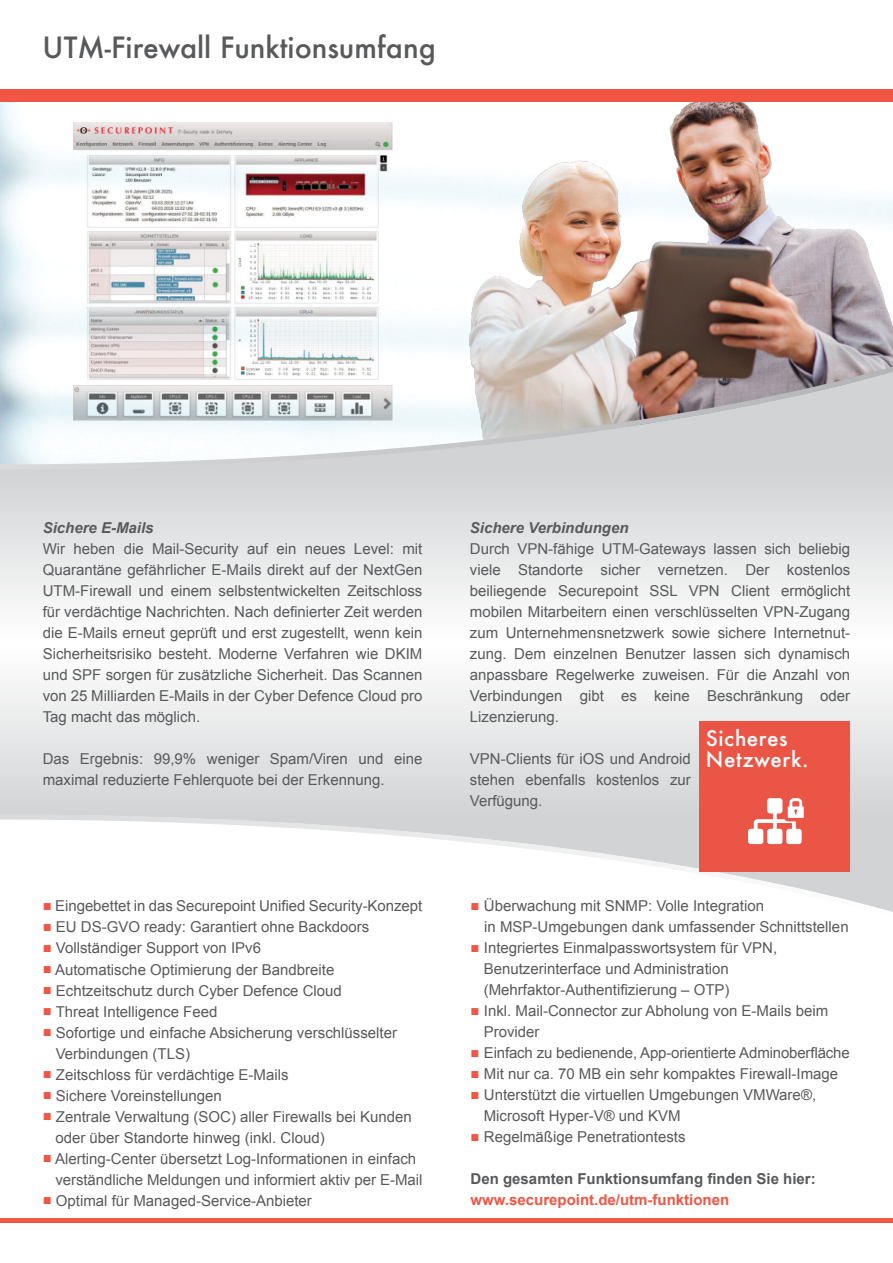
<style>
.page{position:relative;width:893px;height:1263px;background:#fff}
.page>*{position:absolute;margin:0;border:0;box-sizing:border-box;transform-origin:0 0}
.t1{font:500 28.5px "Futura";color:#58595b}
.t2{font:500 20.7px/21px "Futura";letter-spacing:.025em;color:#fff}
.t3{font:15px/21px "Arial";color:#58595b}
.t4{font:700 15px "Arial";color:#58595b}
.t5{font:700 15px "Arial";color:#f15645}
.t6{font:italic 700 15px "Arial";color:#58595b}
.s1{color:#f15645}
</style>
<div class="page">
<img style="left:458px;top:102px;width:435px;height:261px">
<img style="left:74px;top:123px;width:318px;height:240px">
<svg style="left:0;top:470px;width:893px;height:344px"></svg>
<svg style="left:0;top:814px;width:893px;height:98px"></svg>
<svg style="left:104px;top:363px;width:789px;height:107px"></svg>
<div style="left:0;top:1218px;width:893px;height:5px;background:#f15645"></div>
<div style="left:0;top:89px;width:893px;height:13px;background:#f15645"></div>
<div style="left:699px;top:721px;width:151px;height:151px;background:#ea5546"></div>
<svg style="left:748px;top:798px;width:56px;height:46px"></svg>
<img style="left:0;top:125px;width:104px;height:373px">
<h1 class="t1" style="left:43px;top:34px;width:395px">UTM-Firewall Funktionsumfang</h1>
<p class="t6" style="left:43px;top:522px;width:112px">Sichere E-Mails</p>
<p class="t3" style="left:43px;top:540px;width:381px;text-align:justify">Wir heben die Mail-Security auf ein neues Level: mit Quarantäne gefährlicher E-Mails direkt auf der NextGen UTM-Firewall und einem selbstentwickelten Zeitschloss für verdächtige Nachrichten. Nach definierter Zeit werden die E-Mails erneut geprüft und erst zugestellt, wenn kein Sicherheitsrisiko besteht. Moderne Verfahren wie DKIM und SPF sorgen für zusätzliche Sicherheit. Das Scannen von 25 Milliarden E-Mails in der Cyber Defence Cloud pro Tag macht das möglich.</p>
<p class="t3" style="left:43px;top:750px;width:381px">Das Ergebnis: 99,9% weniger Spam/Viren und eine maximal reduzierte Fehlerquote bei der Erkennung.</p>
<p class="t3" style="left:43px;top:897px;width:381px"><span class="s1">■</span> Eingebettet in das Securepoint Unified Security-Konzept</p>
<p class="t3" style="left:43px;top:918px;width:328px"><span class="s1">■</span> EU DS-GVO ready: Garantiert ohne Backdoors</p>
<p class="t3" style="left:43px;top:939px;width:220px"><span class="s1">■</span> Vollständiger Support von IPv6</p>
<p class="t3" style="left:43px;top:960px;width:293px"><span class="s1">■</span> Automatische Optimierung der Bandbreite</p>
<p class="t3" style="left:43px;top:981px;width:301px"><span class="s1">■</span> Echtzeitschutz durch Cyber Defence Cloud</p>
<p class="t3" style="left:43px;top:1002px;width:176px"><span class="s1">■</span> Threat Intelligence Feed</p>
<p class="t3" style="left:56px;top:1023px;width:343px;text-indent:-13px"><span class="s1">■</span> Sofortige und einfache Absicherung verschlüsselter<br>Verbindungen (TLS)</p>
<p class="t3" style="left:43px;top:1065px;width:247px"><span class="s1">■</span> Zeitschloss für verdächtige E-Mails</p>
<p class="t3" style="left:43px;top:1086px;width:181px"><span class="s1">■</span> Sichere Voreinstellungen</p>
<p class="t3" style="left:55px;top:1107px;width:358px;text-indent:-13px"><span class="s1">■</span> Zentrale Verwaltung (SOC) aller Firewalls bei Kunden oder über Standorte hinweg (inkl. Cloud)</p>
<p class="t3" style="left:55px;top:1149px;width:368px;text-indent:-13px"><span class="s1">■</span> Alerting-Center übersetzt Log-Informationen in einfach verständliche Meldungen und informiert aktiv per E-Mail</p>
<p class="t3" style="left:43px;top:1191px;width:271px"><span class="s1">■</span> Optimal für Managed-Service-Anbieter</p>
<p class="t6" style="left:470px;top:522px;width:160px">Sichere Verbindungen</p>
<p class="t3" style="left:470px;top:540px;width:382px;text-align:justify">Durch VPN-fähige UTM-Gateways lassen sich beliebig viele Standorte sicher vernetzen. Der kostenlos beiliegende Securepoint SSL VPN Client ermöglicht mobilen Mitarbeitern einen verschlüsselten VPN-Zugang zum Unternehmensnetzwerk sowie sichere Internetnut&shy;zung. Dem einzelnen Benutzer lassen sich dynamisch anpassbare Regelwerke zuweisen. Für die Anzahl von Verbindungen gibt es keine Beschränkung oder Lizenzierung.</p>
<p class="t3" style="left:470px;top:750px;width:223px;text-align:justify">VPN-Clients für iOS und Android stehen ebenfalls kostenlos zur Verfügung.</p>
<h2 class="t2" style="left:706px;top:729px;width:104px">Sicheres<br>Netzwerk.</h2>
<p class="t3" style="left:484px;top:897px;width:366px;text-indent:-14px"><span class="s1">■</span> Überwachung mit SNMP: Volle Integration<br>in MSP-Umgebungen dank umfassender Schnittstellen</p>
<p class="t3" style="left:484px;top:939px;width:295px;text-indent:-13px"><span class="s1">■</span> Integriertes Einmalpasswortsystem für VPN,<br>Benutzerinterface und Administration (Mehrfaktor-Authentifizierung – OTP)</p>
<p class="t3" style="left:484px;top:1002px;width:346px;text-indent:-13px"><span class="s1">■</span> Inkl. Mail-Connector zur Abholung von E-Mails beim<br>Provider</p>
<p class="t3" style="left:471px;top:1044px;width:381px"><span class="s1">■</span> Einfach zu bedienende, App-orientierte Adminoberfläche</p>
<p class="t3" style="left:471px;top:1065px;width:369px"><span class="s1">■</span> Mit nur ca. 70 MB ein sehr kompaktes Firewall-Image</p>
<p class="t3" style="left:484px;top:1086px;width:334px;text-indent:-13px"><span class="s1">■</span> Unterstützt die virtuellen Umgebungen VMWare®,<br>Microsoft Hyper-V® und KVM</p>
<p class="t3" style="left:471px;top:1128px;width:217px"><span class="s1">■</span> Regelmäßige Penetrationtests</p>
<p class="t4" style="left:471px;top:1173px;width:347px">Den gesamten Funktionsumfang finden Sie hier:</p>
<p class="t5" style="left:471px;top:1194px;width:260px">www.securepoint.de/utm-funktionen</p>
</div>
